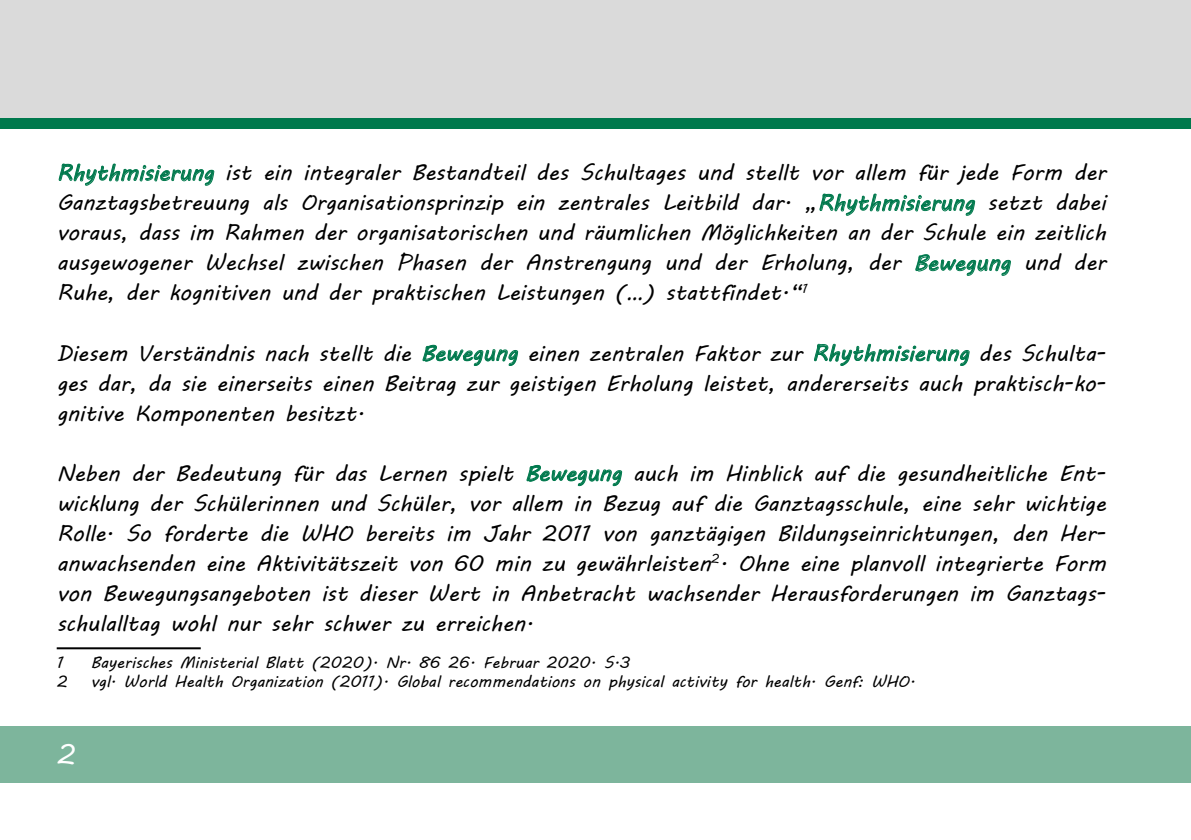
<style>
.page{position:relative;width:1191px;height:840px;background:#fff}
.page>*{position:absolute;margin:0;border:0;box-sizing:border-box;transform-origin:0 0}
.t1{font:28px "MV Boli";color:#fff}
.Fließtext{font:22px/30px "MV Boli";color:#000;text-align:justify}
.Fußnoten{font:16px "MV Boli";color:#000}
.s1{color:#00794d}
</style>
<div class="page">
<div style="left:0;top:726px;width:1190px;height:56px;background:#7db59c"></div>
<div style="left:0;top:118px;width:1190px;height:11px;background:#00794d"></div>
<div style="left:0;top:0;width:1190px;height:118px;background:#dadada"></div>
<hr style="left:1190px;top:726px;width:1px;height:56px;background:#7db59c">
<hr style="left:1190px;top:0;width:1px;height:118px;background:#dadada">
<svg style="left:58px;top:163px;width:157px;height:23px"></svg>
<svg style="left:819px;top:193px;width:192px;height:83px"></svg>
<svg style="left:422px;top:344px;width:96px;height:22px"></svg>
<svg style="left:814px;top:343px;width:156px;height:23px"></svg>
<svg style="left:526px;top:464px;width:96px;height:23px"></svg>
<hr style="left:57px;top:647px;width:144px;height:2px;background:#000">
<p class="Fließtext" style="left:57px;top:157px;width:1050px"><span class="s1">Rhythmisierung</span> ist ein integraler Bestandteil des Schultages und stellt vor allem für jede Form der Ganztagsbetreuung als Organisationsprinzip ein zentrales Leitbild dar. „<span class="s1">Rhythmisierung</span> setzt dabei voraus, dass im Rahmen der organisatorischen und räumlichen Möglichkeiten an der Schule ein zeitlich ausgewogener Wechsel zwischen Phasen der Anstrengung und der Erholung, der <span class="s1">Bewegung</span> und der Ruhe, der kognitiven und der praktischen Leistungen (…) stattfindet.“<sup>1</sup></p>
<p class="Fließtext" style="left:57px;top:337px;width:1050px">Diesem Verständnis nach stellt die <span class="s1">Bewegung</span> einen zentralen Faktor zur <span class="s1">Rhythmisierung</span> des Schulta&shy;ges dar, da sie einerseits einen Beitrag zur geistigen Erholung leistet, andererseits auch praktisch-ko&shy;gnitive Komponenten besitzt.</p>
<p class="Fließtext" style="left:57px;top:457px;width:1050px">Neben der Bedeutung für das Lernen spielt <span class="s1">Bewegung</span> auch im Hinblick auf die gesundheitliche Ent&shy;wicklung der Schülerinnen und Schüler, vor allem in Bezug auf die Ganztagsschule, eine sehr wichtige Rolle. So forderte die WHO bereits im Jahr 2011 von ganztägigen Bildungseinrichtungen, den Her&shy;anwachsenden eine Aktivitätszeit von 60 min zu gewährleisten<sup>2</sup>. Ohne eine planvoll integrierte Form von Bewegungsangeboten ist dieser Wert in Anbetracht wachsender Herausforderungen im Ganztags&shy;schulalltag wohl nur sehr schwer zu erreichen.</p>
<p class="Fußnoten" style="left:57px;top:650px;width:8px">1</p>
<p class="Fußnoten" style="left:91px;top:650px;width:541px">Bayerisches Ministerial Blatt (2020). Nr. 86 26. Februar 2020. S.3</p>
<p class="Fußnoten" style="left:57px;top:670px;width:12px">2</p>
<p class="Fußnoten" style="left:91px;top:670px;width:826px">vgl. World Health Organization (2011). Global recommendations on physical activity for health. Genf: WHO.</p>
<p class="t1" style="left:57px;top:734px;width:20px">2</p>
</div>
